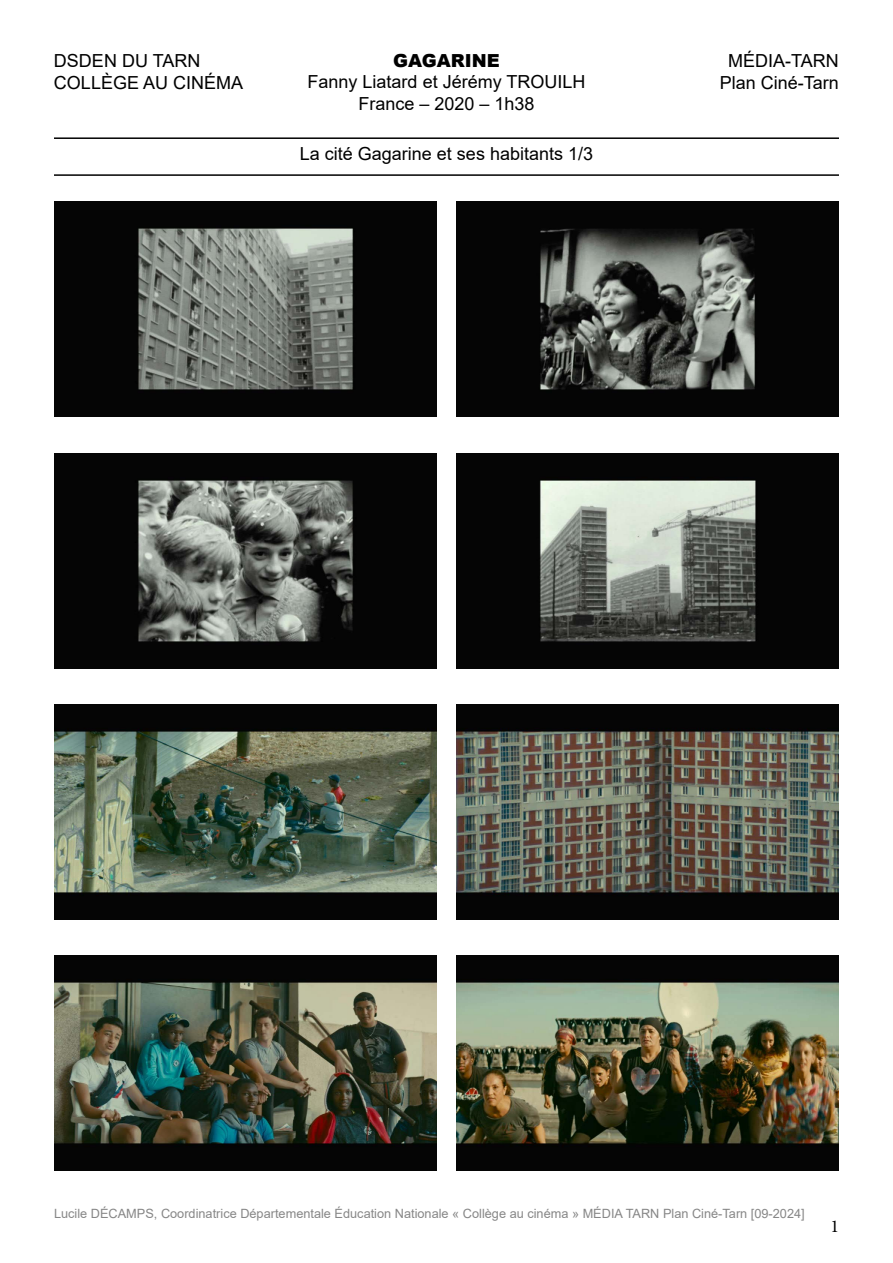
<style>
.page{position:relative;width:893px;height:1263px;background:#fff}
.page>*{position:absolute;margin:0;border:0;box-sizing:border-box;transform-origin:0 0}
.t1{font:18px/21.6px "Arial";color:#000;text-align:center}
.t2{font:900 18px "Arial";color:#000}
.t3{font:18px "Minion Pro";color:#000}
.t4{font:12.75px "Arial";color:#878787}
</style>
<div class="page">
<hr style="left:54px;top:137px;width:785px;height:2px;background:#000">
<hr style="left:54px;top:174px;width:785px;height:2px;background:#000">
<img style="left:54px;top:202px;width:382px;height:215px">
<img style="left:457px;top:202px;width:382px;height:215px">
<img style="left:54px;top:453px;width:382px;height:215px">
<img style="left:457px;top:453px;width:382px;height:215px">
<img style="left:54px;top:704px;width:382px;height:215px">
<img style="left:457px;top:704px;width:382px;height:215px">
<img style="left:54px;top:955px;width:382px;height:215px">
<img style="left:457px;top:955px;width:382px;height:215px">
<p class="t1" style="left:54px;top:50px;width:191px;text-align:left">DSDEN DU TARN<br>COLLÈGE AU CINÉMA</p>
<p class="t1" style="left:720px;top:50px;width:121px">MÉDIA-TARN<br>Plan Ciné-Tarn</p>
<p class="t2" style="left:393px;top:47px;width:108px">GAGARINE</p>
<p class="t1" style="left:308px;top:71px;width:279px">Fanny Liatard et Jérémy TROUILH<br>France – 2020 – 1h38</p>
<p class="t1" style="left:300px;top:143px;width:295px">La cité Gagarine et ses habitants 1/3</p>
<p class="t4" style="left:54px;top:1204px;width:752px">Lucile DÉCAMPS, Coordinatrice Départementale Éducation Nationale « Collège au cinéma » MÉDIA TARN Plan Ciné-Tarn [09-2024]</p>
<p class="t3" style="left:830px;top:1214px;width:10px">1</p>
</div>
